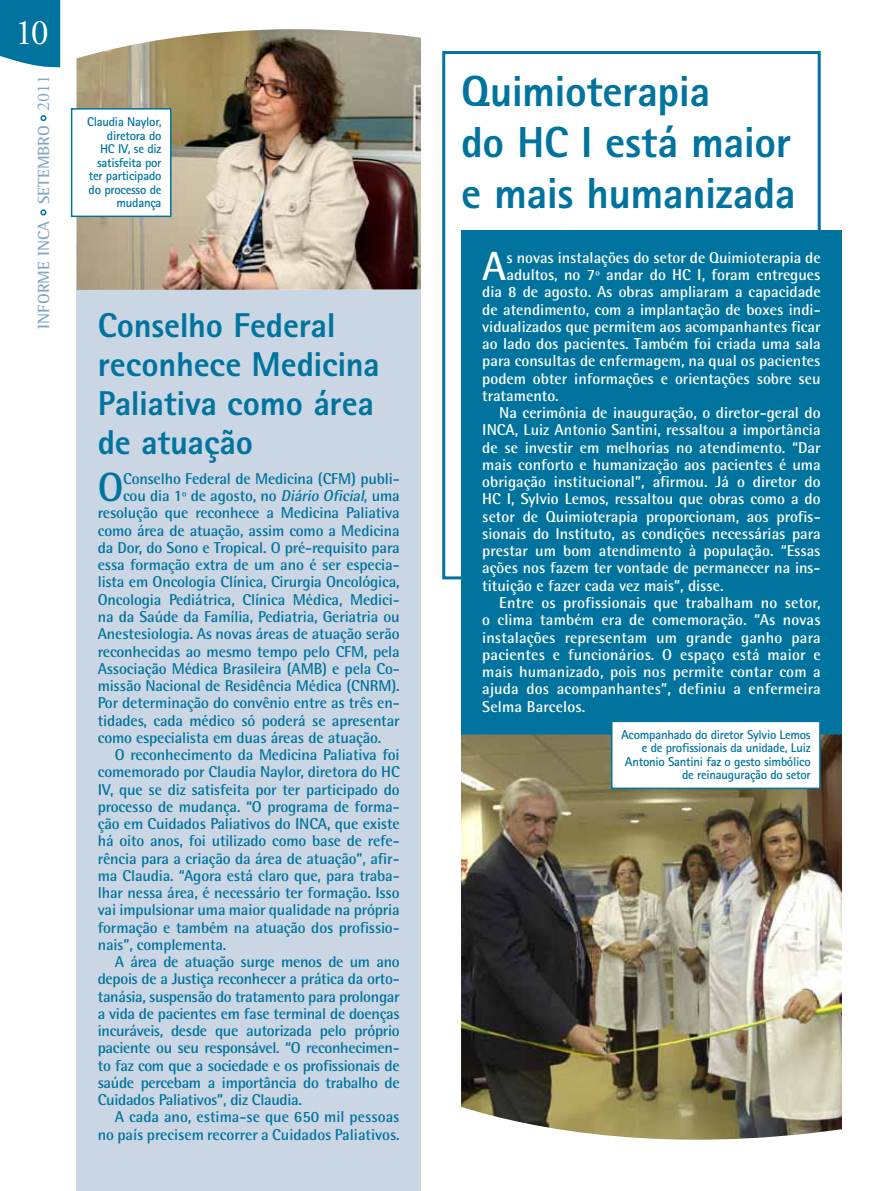
<style>
.page{position:relative;width:893px;height:1191px;background:#fff}
.page>*{position:absolute;margin:0;border:0;box-sizing:border-box;transform-origin:0 0}
.t1{font:800 43.5px/51px "Rotis Sans Serif";letter-spacing:-.01em;color:#00749e}
.t2{font:700 40.8px "Rotis Semi Sans";color:#00749e}
.t3{font:700 40.8px "Rotis Semi Sans";color:#fff}
.t4{font:36px "Adobe Garamond Pro";color:#fff}
.t5{font:800 34.5px/39px "Rotis Sans Serif";letter-spacing:-.005em;color:#00749e}
.t6{font:700 16.5px "Rotis Semi Serif";letter-spacing:-.005em;color:#85a6c3}
.t7{font:700 15.75px "Rotis Semi Sans";letter-spacing:-.01em;color:#00749e}
.t8{font:700 15.75px "Rotis Semi Sans";color:#fff}
.t9{font:700 12.75px/13.5px "Rotis Sans Serif";letter-spacing:-.02em;color:#00749e;text-align:right}
.s1{font-family:"Adobe Garamond Pro";font-weight:400;font-size:18px}
.s2{font-style:italic}
</style>
<div class="page">
<div style="left:442px;top:51px;width:379px;height:528px;border:3px solid #00749e"></div>
<div style="left:77px;top:242px;width:344px;height:949px;background:#cad6e3"></div>
<img style="left:77px;top:29px;width:344px;height:261px">
<div style="left:461px;top:231px;width:381px;height:704px;background:#00749e"></div>
<div style="left:72px;top:109px;width:99px;height:107px;background:#fff"></div>
<div style="left:71px;top:108px;width:100px;height:109px;border:2px solid #00749e"></div>
<img style="left:461px;top:734px;width:381px;height:406px">
<div style="left:612px;top:721px;width:208px;height:67px;background:#fff"></div>
<div style="left:611px;top:720px;width:210px;height:69px;border:2px solid #00749e"></div>
<svg style="left:0;top:0;width:60px;height:68px;background:#117da4"></svg>
<svg style="left:40px;top:209px;width:6px;height:6px"></svg>
<svg style="left:40px;top:115px;width:6px;height:6px"></svg>
<h3 class="t4" style="left:15px;top:11px;width:35px">10</h3>
<p class="t6" style="left:34px;top:328px;width:255px;rotate:-90deg">INFORME INCA SETEMBRO <span class="s1">2011</span></p>
<p class="t9" style="left:87px;top:115px;width:76px">Claudia Naylor, diretora do<br>HC IV, se diz satisfeita por ter participado do processo de mudança</p>
<h3 class="t5" style="left:98px;top:305px;width:284px">Conselho Federal reconhece Medicina<br>Paliativa como área de atuação</h3>
<h2 class="t2" style="left:98px;top:462px;width:27px">O</h2>
<p class="t7" style="left:123px;top:469px;width:278px">Conselho Federal de Medicina (CFM) publi-</p>
<p class="t7" style="left:123px;top:486px;width:278px">cou dia 1º de agosto, no <span class="s2">Diário Oficial</span>, uma</p>
<p class="t7" style="left:98px;top:503px;width:303px">resolução que reconhece a Medicina Paliativa</p>
<p class="t7" style="left:98px;top:521px;width:303px">como área de atuação, assim como a Medicina</p>
<p class="t7" style="left:98px;top:538px;width:303px">da Dor, do Sono e Tropical. O pré-requisito para</p>
<p class="t7" style="left:98px;top:555px;width:303px">essa formação extra de um ano é ser especia-</p>
<p class="t7" style="left:98px;top:572px;width:303px">lista em Oncologia Clínica, Cirurgia Oncológica,</p>
<p class="t7" style="left:98px;top:590px;width:303px">Oncologia Pediátrica, Clínica Médica, Medici-</p>
<p class="t7" style="left:98px;top:607px;width:303px">na da Saúde da Família, Pediatria, Geriatria ou</p>
<p class="t7" style="left:98px;top:624px;width:303px">Anestesiologia. As novas áreas de atuação serão</p>
<p class="t7" style="left:98px;top:641px;width:303px">reconhecidas ao mesmo tempo pelo CFM, pela</p>
<p class="t7" style="left:98px;top:659px;width:303px">Associação Médica Brasileira (AMB) e pela Co-</p>
<p class="t7" style="left:98px;top:676px;width:303px">missão Nacional de Residência Médica (CNRM).</p>
<p class="t7" style="left:98px;top:693px;width:303px">Por determinação do convênio entre as três en-</p>
<p class="t7" style="left:98px;top:710px;width:303px">tidades, cada médico só poderá se apresentar</p>
<p class="t7" style="left:98px;top:727px;width:285px">como especialista em duas áreas de atuação.</p>
<p class="t7" style="left:115px;top:745px;width:286px">O reconhecimento da Medicina Paliativa foi</p>
<p class="t7" style="left:98px;top:762px;width:303px">comemorado por Claudia Naylor, diretora do HC</p>
<p class="t7" style="left:98px;top:779px;width:303px">IV, que se diz satisfeita por ter participado do</p>
<p class="t7" style="left:98px;top:796px;width:303px">processo de mudança. “O programa de forma-</p>
<p class="t7" style="left:98px;top:814px;width:303px">ção em Cuidados Paliativos do INCA, que existe</p>
<p class="t7" style="left:98px;top:831px;width:303px">há oito anos, foi utilizado como base de refe-</p>
<p class="t7" style="left:98px;top:848px;width:303px">rência para a criação da área de atuação”, afir-</p>
<p class="t7" style="left:98px;top:865px;width:303px">ma Claudia. “Agora está claro que, para traba-</p>
<p class="t7" style="left:98px;top:883px;width:303px">lhar nessa área, é necessário ter formação. Isso</p>
<p class="t7" style="left:98px;top:900px;width:303px">vai impulsionar uma maior qualidade na própria</p>
<p class="t7" style="left:98px;top:917px;width:303px">formação e também na atuação dos profissio-</p>
<p class="t7" style="left:98px;top:934px;width:130px">nais”, complementa.</p>
<p class="t7" style="left:115px;top:952px;width:286px">A área de atuação surge menos de um ano</p>
<p class="t7" style="left:98px;top:969px;width:303px">depois de a Justiça reconhecer a prática da orto-</p>
<p class="t7" style="left:98px;top:986px;width:303px">tanásia, suspensão do tratamento para prolongar</p>
<p class="t7" style="left:98px;top:1003px;width:303px">a vida de pacientes em fase terminal de doenças</p>
<p class="t7" style="left:98px;top:1021px;width:303px">incuráveis, desde que autorizada pelo próprio</p>
<p class="t7" style="left:98px;top:1038px;width:303px">paciente ou seu responsável. “O reconhecimen-</p>
<p class="t7" style="left:98px;top:1055px;width:303px">to faz com que a sociedade e os profissionais de</p>
<p class="t7" style="left:98px;top:1072px;width:303px">saúde percebam a importância do trabalho de</p>
<p class="t7" style="left:98px;top:1090px;width:206px">Cuidados Paliativos”, diz Claudia.</p>
<p class="t7" style="left:115px;top:1107px;width:286px">A cada ano, estima-se que 650 mil pessoas</p>
<p class="t7" style="left:98px;top:1124px;width:303px">no país precisem recorrer a Cuidados Paliativos.</p>
<h1 class="t1" style="left:461px;top:65px;width:336px">Quimioterapia<br>do HC I está maior e mais humanizada</h1>
<h2 class="t3" style="left:482px;top:241px;width:26px">A</h2>
<p class="t8" style="left:506px;top:248px;width:316px">s novas instalações do setor de Quimioterapia de</p>
<p class="t8" style="left:506px;top:265px;width:316px">adultos, no 7º andar do HC I, foram entregues</p>
<p class="t8" style="left:482px;top:282px;width:340px">dia 8 de agosto. As obras ampliaram a capacidade</p>
<p class="t8" style="left:482px;top:300px;width:340px">de atendimento, com a implantação de boxes indi-</p>
<p class="t8" style="left:482px;top:317px;width:340px">vidualizados que permitem aos acompanhantes ficar</p>
<p class="t8" style="left:482px;top:334px;width:340px">ao lado dos pacientes. Também foi criada uma sala</p>
<p class="t8" style="left:482px;top:351px;width:340px">para consultas de enfermagem, na qual os pacientes</p>
<p class="t8" style="left:482px;top:369px;width:340px">podem obter informações e orientações sobre seu</p>
<p class="t8" style="left:482px;top:386px;width:78px">tratamento.</p>
<p class="t8" style="left:499px;top:403px;width:323px">Na cerimônia de inauguração, o diretor-geral do</p>
<p class="t8" style="left:482px;top:420px;width:340px">INCA, Luiz Antonio Santini, ressaltou a importância</p>
<p class="t8" style="left:482px;top:438px;width:340px">de se investir em melhorias no atendimento. “Dar</p>
<p class="t8" style="left:482px;top:455px;width:340px">mais conforto e humanização aos pacientes é uma</p>
<p class="t8" style="left:482px;top:472px;width:340px">obrigação institucional”, afirmou. Já o diretor do</p>
<p class="t8" style="left:482px;top:489px;width:340px">HC I, Sylvio Lemos, ressaltou que obras como a do</p>
<p class="t8" style="left:482px;top:507px;width:340px">setor de Quimioterapia proporcionam, aos profis-</p>
<p class="t8" style="left:482px;top:524px;width:340px">sionais do Instituto, as condições necessárias para</p>
<p class="t8" style="left:482px;top:541px;width:340px">prestar um bom atendimento à população. “Essas</p>
<p class="t8" style="left:482px;top:558px;width:340px">ações nos fazem ter vontade de permanecer na ins-</p>
<p class="t8" style="left:482px;top:576px;width:243px">tituição e fazer cada vez mais”, disse.</p>
<p class="t8" style="left:499px;top:593px;width:323px">Entre os profissionais que trabalham no setor,</p>
<p class="t8" style="left:482px;top:610px;width:340px">o clima também era de comemoração. “As novas</p>
<p class="t8" style="left:482px;top:627px;width:340px">instalações representam um grande ganho para</p>
<p class="t8" style="left:482px;top:644px;width:340px">pacientes e funcionários. O espaço está maior e</p>
<p class="t8" style="left:482px;top:662px;width:340px">mais humanizado, pois nos permite contar com a</p>
<p class="t8" style="left:482px;top:679px;width:340px">ajuda dos acompanhantes”, definiu a enfermeira</p>
<p class="t8" style="left:482px;top:696px;width:104px">Selma Barcelos.</p>
<p class="t9" style="left:621px;top:727px;width:191px">Acompanhado do diretor Sylvio Lemos e de profissionais da unidade, Luiz Antonio Santini faz o gesto simbólico de reinauguração do setor</p>
</div>
